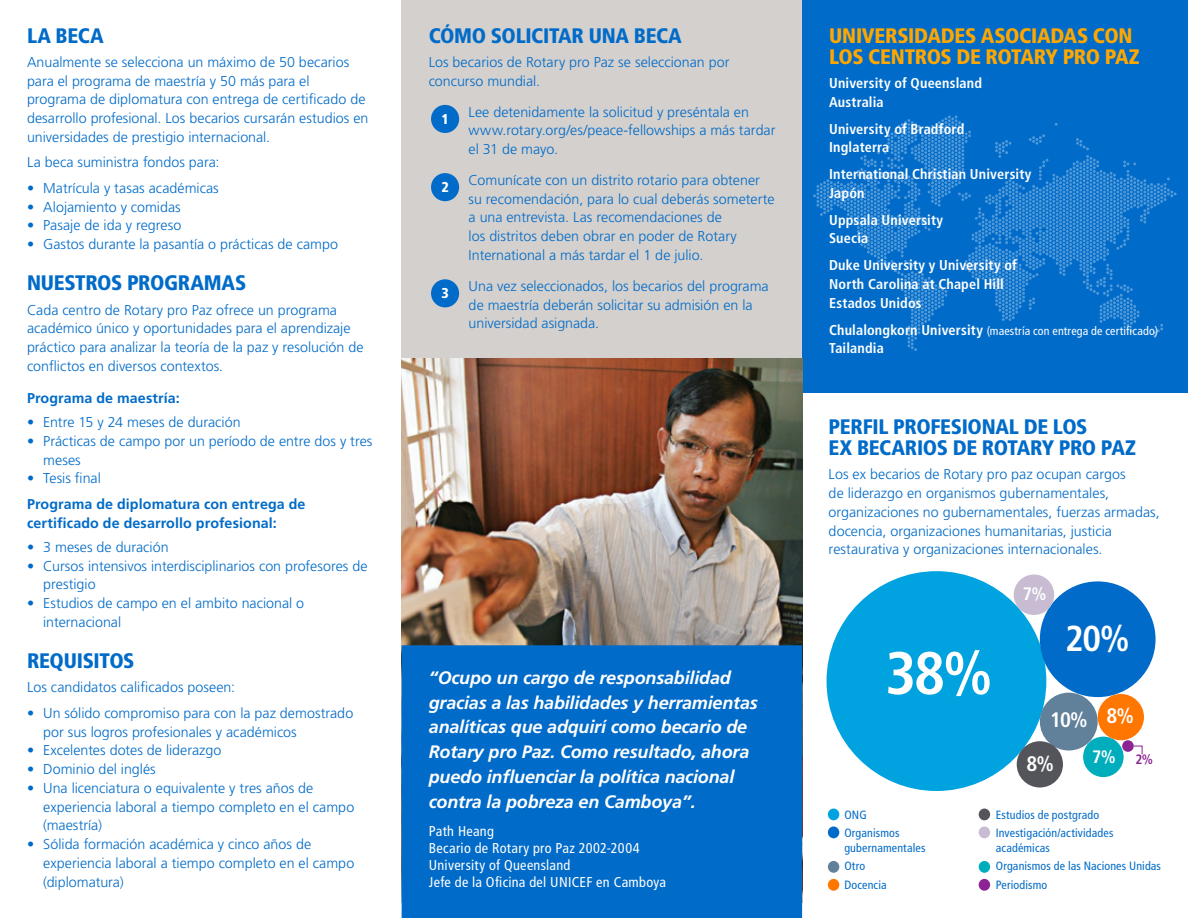
<style>
.page{position:relative;width:1188px;height:918px;background:#fff}
.page>*{position:absolute;margin:0;border:0;box-sizing:border-box;transform-origin:0 0}
.t1{font:700 condensed 60px "Frutiger LT Std";color:#fff}
.number{font:700 condensed 36px "Frutiger LT Std";color:#fff}
.Panel_3-Head{font:900 condensed 21px/21px "Frutiger LT Std";letter-spacing:-.015em;color:#006bc8}
.Panel_5_yellow_head{font:900 condensed 21px/21px "Frutiger LT Std";letter-spacing:-.015em;color:#ffa700}
.number-2{font:700 condensed 21px "Frutiger LT Std";color:#fff}
.Panel_3-Testimonial{font:italic 700 18px/24.9px "Frutiger LT Std";letter-spacing:-.01em;color:#fff}
.number-3{font:700 condensed 18px "Frutiger LT Std";color:#fff}
.Panel_3-Body_Text{font:300 14.25px/18.8px "Frutiger LT Std";color:#006bc8}
.Numbered_list{font:300 14.25px/18.8px "Frutiger LT Std";color:#006bc8}
.Panel_5-Body_Text{font:700 condensed 14.25px/18.8px "Frutiger LT Std";letter-spacing:.01em;color:#fff}
.Panel_3-Testimonial-2{font:condensed 14.25px "Frutiger LT Std";letter-spacing:.02em;color:#fff}
.Panel_3-Subhead{font:700 14.25px/18.8px "Frutiger LT Std";letter-spacing:.01em;color:#006bc8}
.Numbered_list-2{font:900 condensed 14.25px "Frutiger LT Std";color:#fff}
.number-4{font:700 condensed 13.5px "Frutiger LT Std";color:#8d2493}
.Panel_5-chart_text_l{font:condensed 12px/15px "Frutiger LT Std";letter-spacing:.015em;color:#006bc8}
.Panel_5-Body_Text-2{font:condensed 12px "Frutiger LT Std";letter-spacing:.015em;color:#fff}
.s1{font-weight:700;font-size:14.25px}
</style>
<div class="page">
<div style="left:800px;top:0;width:388px;height:392px;background:#006bc8"></div>
<div style="left:402px;top:0;width:400px;height:650px;background:#d3d0ce"></div>
<img style="left:402px;top:359px;width:400px;height:286px">
<svg style="left:813px;top:116px;width:364px;height:235px"></svg>
<div style="left:827px;top:571px;width:219px;height:220px;background:#00a3e0;border-radius:50%"></div>
<div style="left:1040px;top:581px;width:116px;height:116px;background:#006bc8;border-radius:50%"></div>
<div style="left:1040px;top:693px;width:58px;height:57px;background:#618099;border-radius:50%"></div>
<div style="left:1017px;top:741px;width:46px;height:47px;background:#54555a;border-radius:50%"></div>
<div style="left:1098px;top:694px;width:46px;height:46px;background:#ff7600;border-radius:50%"></div>
<div style="left:1014px;top:574px;width:40px;height:41px;background:#c7bcd1;border-radius:50%"></div>
<div style="left:1083px;top:737px;width:41px;height:40px;background:#00adbc;border-radius:50%"></div>
<div style="left:1122px;top:740px;width:12px;height:12px;background:#8d2493;border-radius:50%"></div>
<svg style="left:1133px;top:745px;width:10px;height:10px"></svg>
<div style="left:402px;top:645px;width:400px;height:273px;background:#006bc8"></div>
<div style="left:431px;top:105px;width:28px;height:28px;background:#006bc8;border-radius:50%"></div>
<div style="left:431px;top:173px;width:28px;height:28px;background:#006bc8;border-radius:50%"></div>
<div style="left:431px;top:279px;width:28px;height:28px;background:#006bc8;border-radius:50%"></div>
<div style="left:828px;top:809px;width:11px;height:11px;background:#00a3e0;border-radius:50%"></div>
<div style="left:979px;top:809px;width:11px;height:11px;background:#54555a;border-radius:50%"></div>
<div style="left:828px;top:861px;width:11px;height:12px;background:#618099;border-radius:50%"></div>
<div style="left:979px;top:861px;width:11px;height:12px;background:#00adbc;border-radius:50%"></div>
<div style="left:828px;top:826px;width:11px;height:12px;background:#006bc8;border-radius:50%"></div>
<div style="left:979px;top:826px;width:11px;height:12px;background:#c7bcd1;border-radius:50%"></div>
<div style="left:828px;top:879px;width:11px;height:12px;background:#ff7600;border-radius:50%"></div>
<div style="left:979px;top:879px;width:11px;height:12px;background:#8d2493;border-radius:50%"></div>
<p class="Panel_3-Head" style="left:27px;top:25px;width:78px">LA BECA</p>
<p class="Panel_3-Body_Text" style="left:27px;top:53px;width:343px">Anualmente se selecciona un máximo de 50 becarios para el programa de maestría y 50 más para el programa de diplomatura con entrega de certificado de desarrollo profesional. Los becarios cursarán estudios en universidades de prestigio internacional.</p>
<p class="Panel_3-Body_Text" style="left:27px;top:153px;width:194px">La beca suministra fondos para:</p>
<p class="Panel_3-Body_Text" style="left:27px;top:179px;width:193px">• Matrícula y tasas académicas</p>
<p class="Panel_3-Body_Text" style="left:27px;top:198px;width:155px">• Alojamiento y comidas</p>
<p class="Panel_3-Body_Text" style="left:27px;top:216px;width:156px">• Pasaje de ida y regreso</p>
<p class="Panel_3-Body_Text" style="left:27px;top:235px;width:313px">• Gastos durante la pasantía o prácticas de campo</p>
<p class="Panel_3-Head" style="left:27px;top:273px;width:221px">NUESTROS PROGRAMAS</p>
<p class="Panel_3-Body_Text" style="left:27px;top:300px;width:338px">Cada centro de Rotary pro Paz ofrece un programa académico único y oportunidades para el aprendizaje práctico para analizar la teoría de la paz y resolución de conflictos en diversos contextos.</p>
<p class="Panel_3-Subhead" style="left:27px;top:389px;width:154px">Programa de maestría:</p>
<p class="Panel_3-Body_Text" style="left:27px;top:413px;width:215px">• Entre 15 y 24 meses de duración</p>
<p class="Panel_3-Body_Text" style="left:43px;top:432px;width:331px;text-indent:-16px">• Prácticas de campo por un período de entre dos y tres meses</p>
<p class="Panel_3-Body_Text" style="left:27px;top:469px;width:75px">• Tesis final</p>
<p class="Panel_3-Subhead" style="left:27px;top:495px;width:280px">Programa de diplomatura con entrega de certificado de desarrollo profesional:</p>
<p class="Panel_3-Body_Text" style="left:27px;top:538px;width:143px">• 3 meses de duración</p>
<p class="Panel_3-Body_Text" style="left:43px;top:557px;width:326px;text-indent:-16px">• Cursos intensivos interdisciplinarios con profesores de prestigio</p>
<p class="Panel_3-Body_Text" style="left:43px;top:594px;width:262px;text-indent:-16px">• Estudios de campo en el ambito nacional o internacional</p>
<p class="Panel_3-Head" style="left:27px;top:650px;width:109px">REQUISITOS</p>
<p class="Panel_3-Body_Text" style="left:27px;top:678px;width:210px">Los candidatos calificados poseen:</p>
<p class="Panel_3-Body_Text" style="left:43px;top:704px;width:312px;text-indent:-16px">• Un sólido compromiso para con la paz demostrado por sus logros profesionales y académicos</p>
<p class="Panel_3-Body_Text" style="left:27px;top:741px;width:196px">• Excelentes dotes de liderazgo</p>
<p class="Panel_3-Body_Text" style="left:27px;top:760px;width:130px">• Dominio del inglés</p>
<p class="Panel_3-Body_Text" style="left:43px;top:779px;width:313px;text-indent:-16px">• Una licenciatura o equivalente y tres años de experiencia laboral a tiempo completo en el campo (maestría)</p>
<p class="Panel_3-Body_Text" style="left:43px;top:835px;width:313px;text-indent:-16px">• Sólida formación académica y cinco años de experiencia laboral a tiempo completo en el campo (diplomatura)</p>
<p class="Panel_3-Head" style="left:429px;top:25px;width:255px">CÓMO SOLICITAR UNA BECA</p>
<p class="Panel_3-Body_Text" style="left:429px;top:53px;width:302px">Los becarios de Rotary pro Paz se seleccionan por concurso mundial.</p>
<p class="Numbered_list-2" style="left:441px;top:111px;width:9px">1</p>
<p class="Numbered_list" style="left:469px;top:102px;width:308px">Lee detenidamente la solicitud y preséntala en www.rotary.org/es/peace-fellowships a más tardar el 31 de mayo.</p>
<p class="Numbered_list-2" style="left:441px;top:179px;width:9px">2</p>
<p class="Numbered_list" style="left:469px;top:171px;width:308px">Comunícate con un distrito rotario para obtener su recomendación, para lo cual deberás someterte a una entrevista. Las recomendaciones de<br>los distritos deben obrar en poder de Rotary International a más tardar el 1 de julio.</p>
<p class="Numbered_list-2" style="left:441px;top:285px;width:9px">3</p>
<p class="Numbered_list" style="left:469px;top:277px;width:302px">Una vez seleccionados, los becarios del programa de maestría deberán solicitar su admisión en la universidad asignada.</p>
<p class="Panel_3-Testimonial" style="left:429px;top:665px;width:331px">“Ocupo un cargo de responsabilidad gracias a las habilidades y herramientas analíticas que adquirí como becario de Rotary pro Paz. Como resultado, ahora puedo influenciar la política nacional contra la pobreza en Camboya”.</p>
<p class="Panel_3-Testimonial-2" style="left:429px;top:823px;width:67px">Path Heang</p>
<p class="Panel_3-Testimonial-2" style="left:429px;top:840px;width:212px">Becario de Rotary pro Paz 2002-2004</p>
<p class="Panel_3-Testimonial-2" style="left:429px;top:857px;width:143px">University of Queensland</p>
<p class="Panel_3-Testimonial-2" style="left:429px;top:874px;width:239px">Jefe de la Oficina del UNICEF en Camboya</p>
<p class="Panel_5_yellow_head" style="left:829px;top:25px;width:312px">UNIVERSIDADES ASOCIADAS CON<br>LOS CENTROS DE ROTARY PRO PAZ</p>
<p class="Panel_5-Body_Text" style="left:829px;top:74px;width:154px">University of Queensland<br>Australia</p>
<p class="Panel_5-Body_Text" style="left:829px;top:119px;width:137px">University of Bradford<br>Inglaterra</p>
<p class="Panel_5-Body_Text" style="left:829px;top:165px;width:204px">International Christian University<br>Japón</p>
<p class="Panel_5-Body_Text" style="left:829px;top:210px;width:116px">Uppsala University<br>Suecia</p>
<p class="Panel_5-Body_Text" style="left:829px;top:256px;width:189px">Duke University y University of<br>North Carolina at Chapel Hill<br>Estados Unidos</p>
<p class="Panel_5-Body_Text-2" style="left:829px;top:324px;width:330px"><span class="s1">Chulalongkorn University</span> (maestría con entrega de certificado)</p>
<p class="Panel_5-Body_Text" style="left:829px;top:339px;width:56px">Tailandia</p>
<p class="Panel_3-Head" style="left:829px;top:416px;width:309px">PERFIL PROFESIONAL DE LOS<br>EX BECARIOS DE ROTARY PRO PAZ</p>
<p class="Panel_3-Body_Text" style="left:829px;top:465px;width:332px">Los ex becarios de Rotary pro paz ocupan cargos<br>de liderazgo en organismos gubernamentales, organizaciones no gubernamentales, fuerzas armadas, docencia, organizaciones humanitarias, justicia restaurativa y organizaciones internacionales.</p>
<p class="t1" style="left:885px;top:638px;width:109px">38%</p>
<p class="number-3" style="left:1023px;top:583px;width:25px">7%</p>
<p class="number" style="left:1065px;top:617px;width:66px">20%</p>
<p class="number-2" style="left:1050px;top:708px;width:39px">10%</p>
<p class="number-2" style="left:1106px;top:703px;width:29px">8%</p>
<p class="number-2" style="left:1026px;top:751px;width:29px">8%</p>
<p class="number-3" style="left:1092px;top:746px;width:25px">7%</p>
<p class="number-4" style="left:1136px;top:752px;width:19px">2%</p>
<p class="Panel_5-chart_text_l" style="left:844px;top:807px;width:24px">ONG</p>
<p class="Panel_5-chart_text_l" style="left:844px;top:826px;width:83px">Organismos gubernamentales</p>
<p class="Panel_5-chart_text_l" style="left:844px;top:859px;width:22px">Otro</p>
<p class="Panel_5-chart_text_l" style="left:844px;top:877px;width:44px">Docencia</p>
<p class="Panel_5-chart_text_l" style="left:996px;top:807px;width:105px">Estudios de postgrado</p>
<p class="Panel_5-chart_text_l" style="left:996px;top:826px;width:119px">Investigación/actividades académicas</p>
<p class="Panel_5-chart_text_l" style="left:996px;top:859px;width:167px">Organismos de las Naciones Unidas</p>
<p class="Panel_5-chart_text_l" style="left:996px;top:877px;width:53px">Periodismo</p>
</div>
